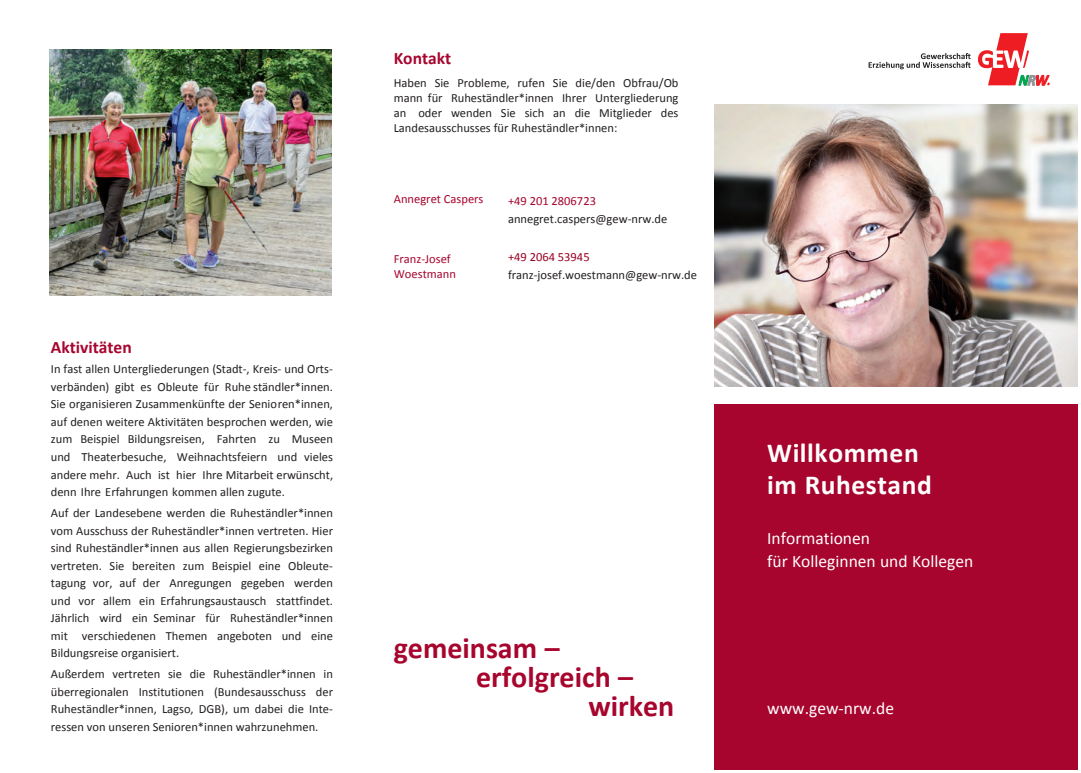
<style>
.page{position:relative;width:1081px;height:773px;background:#fff}
.page>*{position:absolute;margin:0;border:0;box-sizing:border-box;transform-origin:0 0}
.t1{font:700 30px "Calibri";color:#a7052d}
.t2{font:700 27.5px/32.5px "Calibri";letter-spacing:.02em;color:#fff}
.t3{font:17.5px/22.5px "Calibri";color:#fff}
.t4{font:700 17.5px "Calibri";color:#a7052d}
.t5{font:12.5px/17.5px "Calibri";color:#231f20;text-align:justify}
.t6{font:12.5px/15px "Calibri";color:#a7052d}
.t7{font:12.5px "Calibri";color:#9b0020}
</style>
<div class="page">
<svg style="left:978px;top:33px;width:71px;height:53px"></svg>
<svg style="left:868px;top:53px;width:102px;height:16px"></svg>
<div style="left:714px;top:387px;width:363px;height:382px;background:#a7052d"></div>
<div style="left:714px;top:386px;width:363px;height:18px;background:#fff"></div>
<img style="left:714px;top:104px;width:363px;height:282px">
<img style="left:50px;top:50px;width:281px;height:245px">
<h3 class="t4" style="left:51px;top:336px;width:82px">Aktivitäten</h3>
<p class="t5" style="left:51px;top:360px;width:284px">In fast allen Untergliederungen (Stadt-, Kreis- und Orts - verbänden) gibt es Obleute für Ruhe ständler*innen.<br>Sie organisieren Zusammenkünfte der Senio ren*innen, auf denen weitere Aktivitäten besprochen werden, wie zum Beispiel Bildungsreisen, Fahrten zu Museen und Theaterbesuche, Weihnachtsfeiern und vieles andere mehr. Auch ist hier Ihre Mitarbeit erwünscht, denn Ihre Erfahrungen kommen allen zugute.</p>
<p class="t5" style="left:51px;top:504px;width:284px">Auf der Landesebene werden die Ruheständler*innen vom Ausschuss der Ruheständler*innen vertreten. Hier sind Ruheständler*innen aus allen Regierungsbezirken vertreten. Sie bereiten zum Beispiel eine Obleute&shy;tagung vor, auf der Anregungen gegeben werden und vor allem ein Erfahrungsaustausch stattfindet.<br>Jährlich wird ein Seminar für Ruheständler*innen mit verschiedenen Themen angeboten und eine Bildungsreise organisiert.</p>
<p class="t5" style="left:51px;top:665px;width:284px">Außerdem vertreten sie die Ruheständler*innen in überregionalen Institutionen (Bundesausschuss der Ruheständler*innen, Lagso, DGB), um dabei die Inte&shy;ressen von unseren Senioren*innen wahrzunehmen.</p>
<h3 class="t4" style="left:394px;top:47px;width:59px">Kontakt</h3>
<p class="t5" style="left:394px;top:75px;width:286px;line-height:15px">Haben Sie Probleme, rufen Sie die/den Obfrau/Ob mann für Ruheständler*innen Ihrer Untergliederung an oder wenden Sie sich an die Mitglieder des Landesausschusses für Ruheständler*innen:</p>
<p class="t6" style="left:394px;top:191px;width:91px">Annegret Caspers</p>
<p class="t6" style="left:394px;top:251px;width:64px">Franz-Josef<br>Woestmann</p>
<p class="t6" style="left:508px;top:193px;width:89px">+49 201 2806723</p>
<p class="t5" style="left:508px;top:210px;width:161px">annegret.caspers@gew-nrw.de</p>
<p class="t7" style="left:508px;top:248px;width:83px">+49 2064 53945</p>
<p class="t5" style="left:508px;top:266px;width:190px">franz-josef.woestmann@gew-nrw.de</p>
<h1 class="t1" style="left:394px;top:629px;width:167px">gemeinsam –</h1>
<h1 class="t1" style="left:476px;top:658px;width:159px">erfolgreich –</h1>
<h1 class="t1" style="left:588px;top:686px;width:87px">wirken</h1>
<h2 class="t2" style="left:767px;top:436px;width:166px">Willkommen im Ruhestand</h2>
<h3 class="t3" style="left:767px;top:527px;width:208px">Informationen<br>für Kolleginnen und Kollegen</h3>
<h3 class="t3" style="left:767px;top:697px;width:128px">www.gew-nrw.de</h3>
</div>
